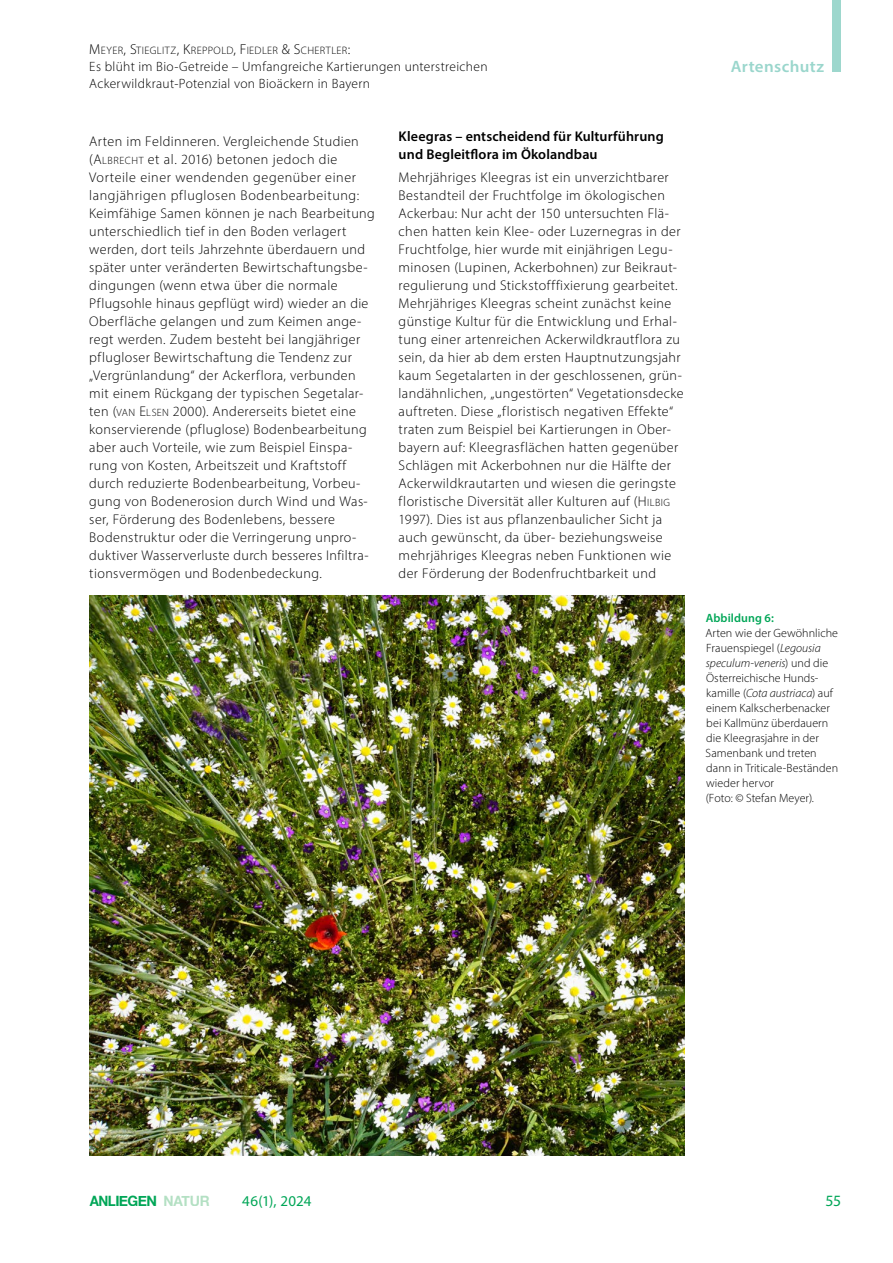
<style>
.page{position:relative;width:893px;height:1263px;background:#fff}
.page>*{position:absolute;margin:0;border:0;box-sizing:border-box;transform-origin:0 0}
.t1{font:600 16.5px "Myriad Pro";letter-spacing:.02em;color:#9ad6cc}
.t2{font:15.75px "Myriad Pro";color:#00a657}
.t3{font:15px "Myriad Pro";letter-spacing:.005em;color:#00a657}
.t4{font:700 14.25px "Helvetica Neue";letter-spacing:-.035em;color:#00a657;scale:.94 1}
.P__Fließtext_2Sp{font:300 14.1px/18px "Myriad Pro";letter-spacing:.03em;color:#000}
.H1__Headline_Fliess{font:600 14.1px/18px "Myriad Pro";letter-spacing:.01em;color:#000}
.t5{font:300 13.5px/16.8px "Myriad Pro";letter-spacing:.025em;color:#000}
.Bildlegende_linksbün{font:300 12px/15px "Myriad Pro";letter-spacing:.005em;color:#000}
.Bildlegende_Headline{font:600 12px "Myriad Pro";letter-spacing:.01em;color:#00a657}
.t6{font:300 10.8px "Myriad Pro";letter-spacing:.035em;color:#000}
.s1{font-size:14.4px}
.s2{font-style:inherit}
.s3{font-size:10.65px}
.s4{font-style:italic}
.s5{color:rgb(104 193 135/.5)}
</style>
<div class="page">
<div style="left:833px;top:0;width:8px;height:71px;background:#9ad6cc"></div>
<img style="left:89px;top:596px;width:596px;height:559px">
<p class="t6" style="left:89px;top:44px;width:262px"><span class="s1">M</span>EYER<span class="s1">, S</span>TIEGLITZ<span class="s1">, K</span>REPPOLD<span class="s1">, F</span>IEDLER <span class="s1">&amp; S</span>CHERTLER<span class="s1">:</span></p>
<p class="t5" style="left:89px;top:58px;width:400px">Es blüht im Bio-Getreide – Umfangreiche Kartierungen unterstreichen<br>Ackerwildkraut-Potenzial von Bioäckern in Bayern</p>
<p class="t1" style="left:731px;top:55px;width:95px">Artenschutz</p>
<p class="P__Fließtext_2Sp" style="left:89px;top:132px;width:287px">Arten im Feldinneren. Vergleichende Studien (<span class="s2">A</span><span class="s3">LB RECHT</span> et al. 2016) betonen jedoch die Vorteile einer wendenden gegenüber einer langjährigen pfluglosen Bodenbearbeitung:<br>Keimfähige Samen können je nach Bearbeitung unterschiedlich tief in den Boden verlagert werden, dort teils Jahrzehnte überdauern und später unter veränderten Bewirtschaftungsbe&shy;dingungen (wenn etwa über die normale Pflugsohle hinaus gepflügt wird) wieder an die Oberfläche gelangen und zum Keimen ange&shy;regt werden. Zudem besteht bei langjähriger pflugloser Bewirtschaftung die Tendenz zur „Vergrünlandung“ der Ackerflora, verbunden mit einem Rückgang der typischen Segetalar&shy;ten (<span class="s3">VAN</span> <span class="s2">E</span> <span class="s3">LSEN</span> 2000). Andererseits bietet eine konservierende (pfluglose) Bodenbearbeitung aber auch Vorteile, wie zum Beispiel Einspa&shy;rung von Kosten, Arbeitszeit und Kraftstoff durch reduzierte Bodenbearbeitung, Vorbeu&shy;gung von Bodenerosion durch Wind und Was&shy;ser, Förderung des Bodenlebens, bessere Bodenstruktur oder die Verringerung unpro&shy;duktiver Wasserverluste durch besseres Infiltra&shy;tionsvermögen und Bodenbedeckung.</p>
<h1 class="H1__Headline_Fliess" style="left:399px;top:127px;width:267px">Kleegras – entscheidend für Kulturführung und Begleitflora im Ökolandbau</h1>
<p class="P__Fließtext_2Sp" style="left:399px;top:168px;width:287px">Mehrjähriges Kleegras ist ein unverzichtbarer Bestandteil der Fruchtfolge im ökologischen Ackerbau: Nur acht der 150 untersuchten Flä&shy;chen hatten kein Klee- oder Luzernegras in der Fruchtfolge, hier wurde mit einjährigen Legu&shy;minosen (Lupinen, Ackerbohnen) zur Beikraut&shy;regulierung und Stickstofffixierung gearbeitet.<br>Mehrjähriges Kleegras scheint zunächst keine günstige Kultur für die Entwicklung und Erhal&shy;tung einer artenreichen Ackerwildkrautflora zu sein, da hier ab dem ersten Hauptnutzungsjahr kaum Segetalarten in der geschlossenen, grün&shy;landähnlichen, „ungestörten“ Vegetationsdecke auftreten. Diese „floristisch negativen Effekte“ traten zum Beispiel bei Kartierungen in Ober&shy;bayern auf: Kleegrasflächen hatten gegenüber Schlägen mit Ackerbohnen nur die Hälfte der Ackerwildkrautarten und wiesen die geringste floristische Diversität aller Kulturen auf (<span class="s2">H</span> <span class="s3">ILB IG </span>1997). Dies ist aus pflanzenbaulicher Sicht ja auch gewünscht, da über- beziehungsweise mehrjähriges Kleegras neben Funktionen wie der Förderung der Bodenfruchtbarkeit und</p>
<p class="Bildlegende_Headline" style="left:706px;top:610px;width:70px">Abbildung 6:</p>
<p class="Bildlegende_linksbün" style="left:705px;top:625px;width:134px">Arten wie der Gewöhnliche<br>Frauenspiegel (<span class="s4">Legousia speculum-veneris</span>) und die<br>Österreichische Hunds&shy;kamille (<span class="s4">Cota austriaca</span>) auf einem Kalkscherbenacker bei Kallmünz überdauern die Kleegrasjahre in der<br>Samenbank und treten dann in Triticale-Beständen wieder hervor<br>(Foto: © Stefan Meyer).</p>
<p class="t4" style="left:90px;top:1189px;width:129px">ANLIEGEN <span class="s5">NATUR</span></p>
<p class="t3" style="left:242px;top:1191px;width:71px">46(1), 2024</p>
<p class="t2" style="left:825px;top:1191px;width:17px">55</p>
</div>
